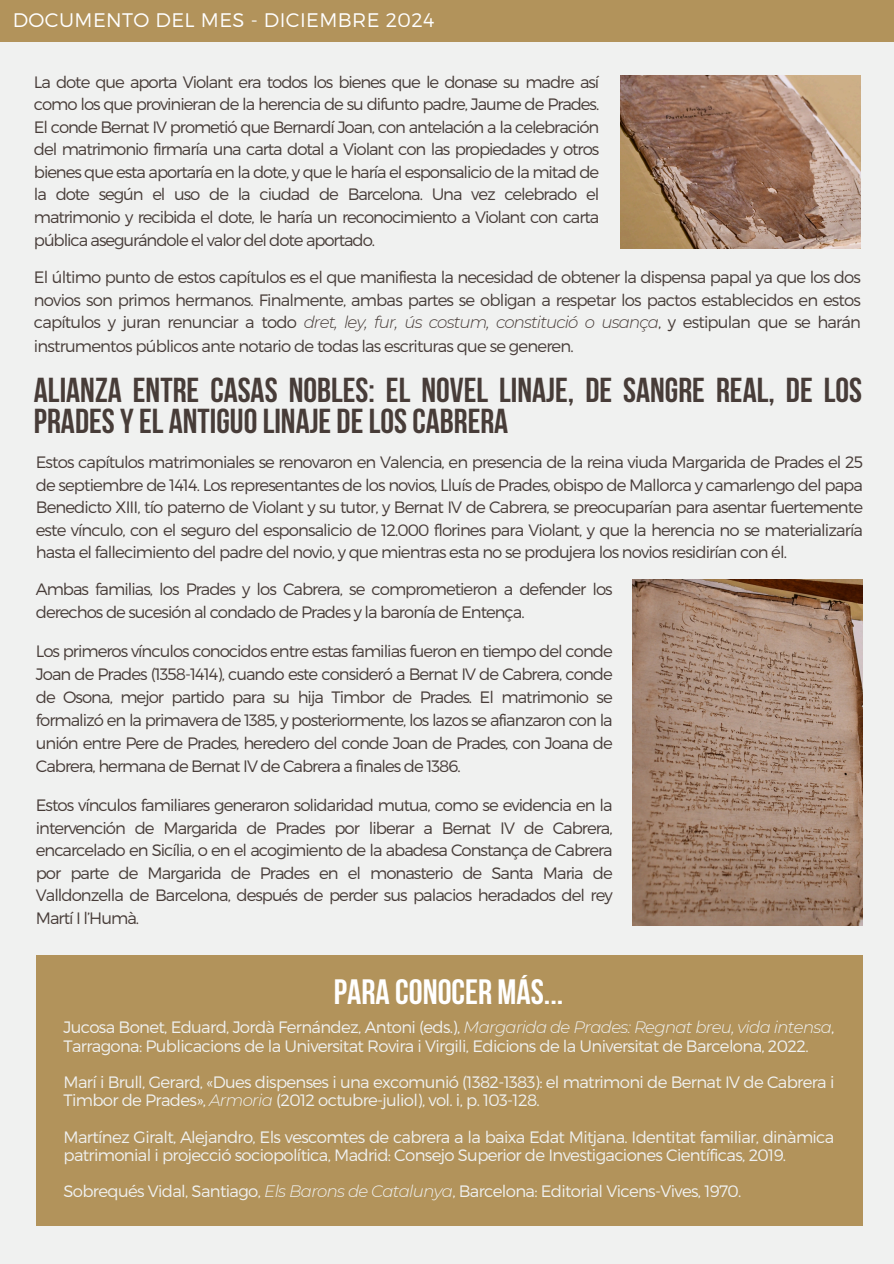
<style>
.page{position:relative;width:894px;height:1264px;background:#fff}
.page>*{position:absolute;margin:0;border:0;box-sizing:border-box;transform-origin:0 0}
.t1{font:700 35.1px "Bebas Neue";color:#fff}
.t2{font:700 34.5px/30.3px "Bebas Neue";color:#473c38}
.t3{font:300 19.65px "Montserrat";letter-spacing:.02em;color:#fff}
.t4{font:300 16.5px/22.5px "Montserrat";letter-spacing:-.06em;color:#473c38;text-align:justify}
.t5{font:300 16.5px/18px "Montserrat";letter-spacing:-.04em;color:#f0f1f0}
.s1{font-style:italic}
</style>
<div class="page">
<div style="left:0;top:0;width:893px;height:1263px;background:#f0f1f0"></div>
<div style="left:0;top:0;width:893px;height:42px;background:#b2935b"></div>
<img style="left:620px;top:76px;width:239px;height:172px">
<img style="left:632px;top:579px;width:229px;height:346px">
<div style="left:36px;top:955px;width:825px;height:271px;background:#b2935b"></div>
<h2 class="t3" style="left:13px;top:7px;width:423px">DOCUMENTO DEL MES - DICIEMBRE 2024</h2>
<p class="t4" style="left:34px;top:70px;width:566px">La dote que aporta Violant era todos los bienes que le donase su madre así como los que provinieran de la herencia de su difunto padre, Jaume de Prades.<br>El conde Bernat IV prometió que Bernardí Joan, con antelación a la celebración del matrimonio firmaría una carta dotal a Violant con las propiedades y otros bienes que esta aportaría en la dote, y que le haría el esponsalicio de la mitad de la dote según el uso de la ciudad de Barcelona. Una vez celebrado el matrimonio y recibida el dote, le haría un reconocimiento a Violant con carta pública asegurándole el valor del dote aportado.</p>
<p class="t4" style="left:34px;top:265px;width:828px">El último punto de estos capítulos es el que manifiesta la necesidad de obtener la dispensa papal ya que los dos novios son primos hermanos. Finalmente, ambas partes se obligan a respetar los pactos establecidos en estos capítulos y juran renunciar a todo <span class="s1">dret, ley, fur, ús costum, constitució o usança</span>, y estipulan que se harán instrumentos públicos ante notario de todas las escrituras que se generen.</p>
<p class="t2" style="left:34px;top:378px;width:829px">ALIANZA ENTRE CASAS NOBLES: EL NOVEL LINAJE, DE SANGRE REAL, DE LOS<br>PRADESYEL ANTIGUOLINAJE DELOSCABRERA</p>
<h1 class="t4" style="left:36px;top:450px;width:828px">Estos capítulos matrimoniales se renovaron en Valencia, en presencia de la reina viuda Margarida de Prades el 25 de septiembre de 1414. Los representantes de los novios, Lluís de Prades, obispo de Mallorca y camarlengo del papa Benedicto XIII, tío paterno de Violant y su tutor, y Bernat IV de Cabrera, se preocuparían para asentar fuertemente este vínculo, con el seguro del esponsalicio de 12.000 florines para Violant, y que la herencia no se materializaría hasta el fallecimiento del padre del novio, y que mientras esta no se produjera los novios residirían con él.</h1>
<p class="t4" style="left:36px;top:576px;width:578px;line-height:23px">Ambas familias, los Prades y los Cabrera, se comprometieron a defender los derechos de sucesión al condado de Prades y la baronía de Entença.</p>
<p class="t4" style="left:36px;top:638px;width:578px;line-height:23px">Los primeros vínculos conocidos entre estas familias fueron en tiempo del conde Joan de Prades (1358-1414), cuando este consideró a Bernat IV de Cabrera, conde de Osona, mejor partido para su hija Timbor de Prades. El matrimonio se formalizó en la primavera de 1385, y posteriormente, los lazos se afianzaron con la unión entre Pere de Prades, heredero del conde Joan de Prades, con Joana de Cabrera, hermana de Bernat IV de Cabrera a finales de 1386.</p>
<p class="t4" style="left:36px;top:793px;width:578px">Estos vínculos familiares generaron solidaridad mutua, como se evidencia en la intervención de Margarida de Prades por liberar a Bernat IV de Cabrera, encarcelado en Sicília, o en el acogimiento de la abadesa Constança de Cabrera por parte de Margarida de Prades en el monasterio de Santa Maria de Valldonzella de Barcelona, después de perder sus palacios heradados del rey Martí I l’Humà.</p>
<p class="t1" style="left:334px;top:977px;width:231px">PARA CONOCER MÁS...</p>
<p class="t5" style="left:63px;top:1016px;width:772px;line-height:19.2px">Jucosa Bonet, Eduard, Jordà Fernández, Antoni (eds.), <span class="s1">Margarida de Prades: Regnat breu, vida intensa</span>,<br>Tarragona: Publicacions de la Universitat Rovira i Virgili, Edicions de la Universitat de Barcelona, 2022.</p>
<h1 class="t5" style="left:63px;top:1072px;width:772px">Marí i Brull, Gerard, «Dues dispenses i una excomunió (1382-1383): el matrimoni de Bernat IV de Cabrera i<br>Timbor de Prades», <span class="s1">Armoria</span> (2012 octubre-juliol), vol. i, p. 103-128.</h1>
<p class="t5" style="left:63px;top:1127px;width:772px">Martínez Giralt, Alejandro, Els vescomtes de cabrera a la baixa Edat Mitjana. Identitat familiar, dinàmica patrimonial i projecció sociopolítica, Madrid: Consejo Superior de Investigaciones Científicas, 2019.</p>
<p class="t5" style="left:63px;top:1181px;width:679px">Sobrequés Vidal, Santiago, <span class="s1">Els Barons de Catalunya</span>, Barcelona: Editorial Vicens-Vives, 1970.</p>
</div>
